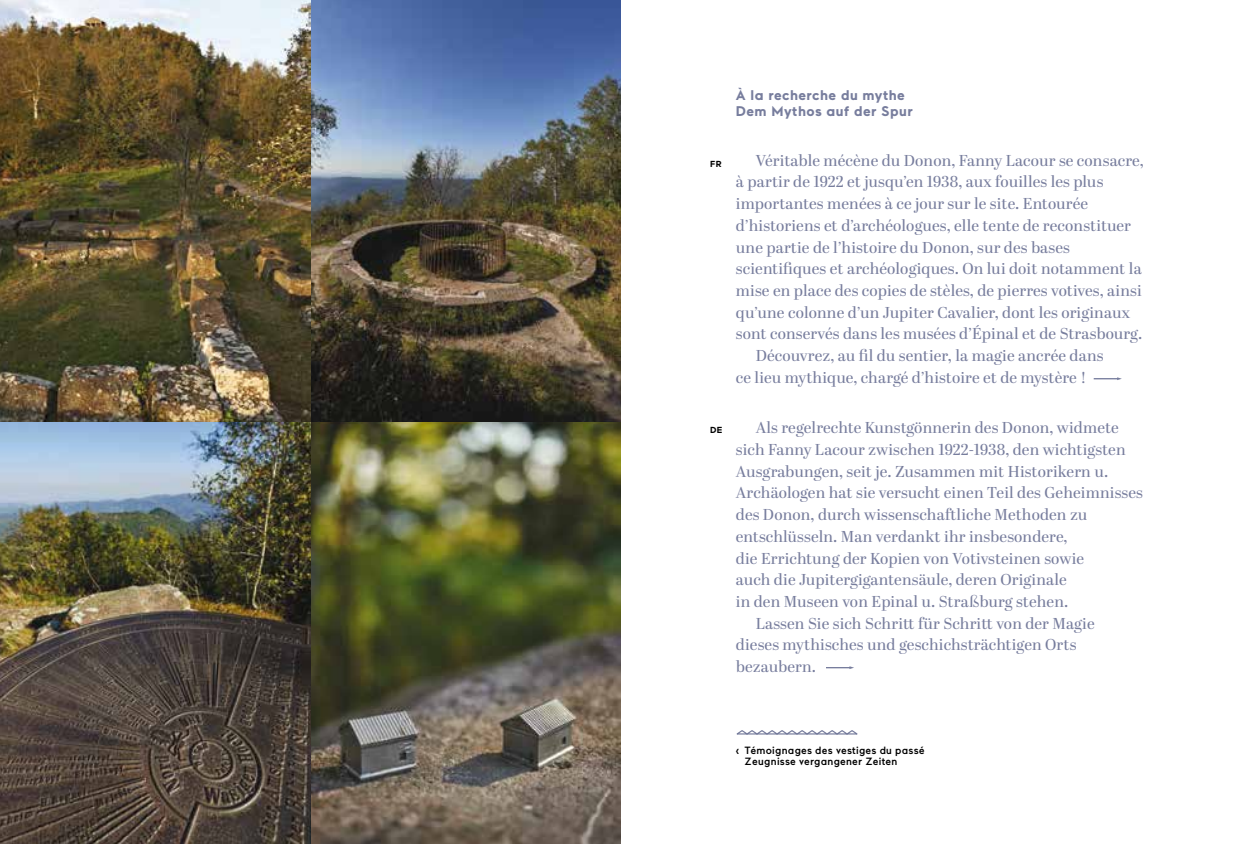
<style>
.page{position:relative;width:1241px;height:844px;background:#fff}
.page>*{position:absolute;margin:0;border:0;box-sizing:border-box;transform-origin:0 0}
.t1{font:15.75px "Abril Display";letter-spacing:.01em;color:#777d9d}
.t2{font:700 14px/15.8px "Maax";letter-spacing:.03em;color:#777d9d}
.t3{font:500 10.5px/10.5px "Maax";letter-spacing:.025em;color:#000}
.t4{font:700 8.75px "Maax";color:#000}
</style>
<div class="page">
<svg style="left:736px;top:730px;width:122px;height:5px"></svg>
<img style="left:310px;top:422px;width:310px;height:421px">
<img style="left:0;top:422px;width:310px;height:421px">
<img style="left:310px;top:0;width:310px;height:422px">
<img style="left:0;top:0;width:310px;height:422px">
<svg style="left:1093px;top:377px;width:28px;height:3px"></svg>
<svg style="left:826px;top:666px;width:28px;height:3px"></svg>
<p class="t2" style="left:735px;top:87px;width:178px">À la recherche du mythe<br>Dem Mythos auf der Spur</p>
<p class="t4" style="left:710px;top:159px;width:13px">FR</p>
<p class="t4" style="left:710px;top:425px;width:14px">DE</p>
<p class="t1" style="left:755px;top:149px;width:389px">Véritable mécène du Donon, Fanny Lacour se consacre,</p>
<p class="t1" style="left:735px;top:171px;width:369px">à partir de 1922 et jusqu’en 1938, aux fouilles les plus</p>
<p class="t1" style="left:735px;top:193px;width:354px">importantes menées à ce jour sur le site. Entourée</p>
<p class="t1" style="left:735px;top:214px;width:396px">d’historiens et d’archéologues, elle tente de reconstituer</p>
<p class="t1" style="left:735px;top:236px;width:335px">une partie de l’histoire du Donon, sur des bases</p>
<p class="t1" style="left:735px;top:258px;width:407px">scientifiques et archéologiques. On lui doit notamment la</p>
<p class="t1" style="left:735px;top:279px;width:407px">mise en place des copies de stèles, de pierres votives, ainsi</p>
<p class="t1" style="left:735px;top:301px;width:395px">qu’une colonne d’un Jupiter Cavalier, dont les originaux</p>
<p class="t1" style="left:735px;top:323px;width:408px">sont conservés dans les musées d’Épinal et de Strasbourg.</p>
<p class="t1" style="left:755px;top:345px;width:349px">Découvrez, au fil du sentier, la magie ancrée dans</p>
<p class="t1" style="left:735px;top:366px;width:352px">ce lieu mythique, chargé d’histoire et de mystère !</p>
<p class="t1" style="left:755px;top:417px;width:364px">Als regelrechte Kunstgönnerin des Donon, widmete</p>
<p class="t1" style="left:735px;top:438px;width:391px">sich Fanny Lacour zwischen 1922-1938, den wichtigsten</p>
<p class="t1" style="left:735px;top:460px;width:374px">Ausgrabungen, seit je. Zusammen mit Historikern u.</p>
<p class="t1" style="left:735px;top:482px;width:408px">Archäologen hat sie versucht einen Teil des Geheimnisses</p>
<p class="t1" style="left:735px;top:503px;width:353px">des Donon, durch wissenschaftliche Methoden zu</p>
<p class="t1" style="left:735px;top:525px;width:333px">entschlüsseln. Man verdankt ihr insbesondere,</p>
<p class="t1" style="left:735px;top:547px;width:349px">die Errichtung der Kopien von Votivsteinen sowie</p>
<p class="t1" style="left:735px;top:568px;width:332px">auch die Jupitergigantensäule, deren Originale</p>
<p class="t1" style="left:735px;top:590px;width:334px">in den Museen von Epinal u. Straßburg stehen.</p>
<p class="t1" style="left:755px;top:612px;width:340px">Lassen Sie sich Schritt für Schritt von der Magie</p>
<p class="t1" style="left:735px;top:634px;width:342px">dieses mythisches und geschichsträchtigen Orts</p>
<p class="t1" style="left:735px;top:655px;width:81px">bezaubern.</p>
<p class="t3" style="left:744px;top:745px;width:181px;text-indent:-9px">‹ Témoignages des vestiges du passé<br>Zeugnisse vergangener Zeiten</p>
</div>
